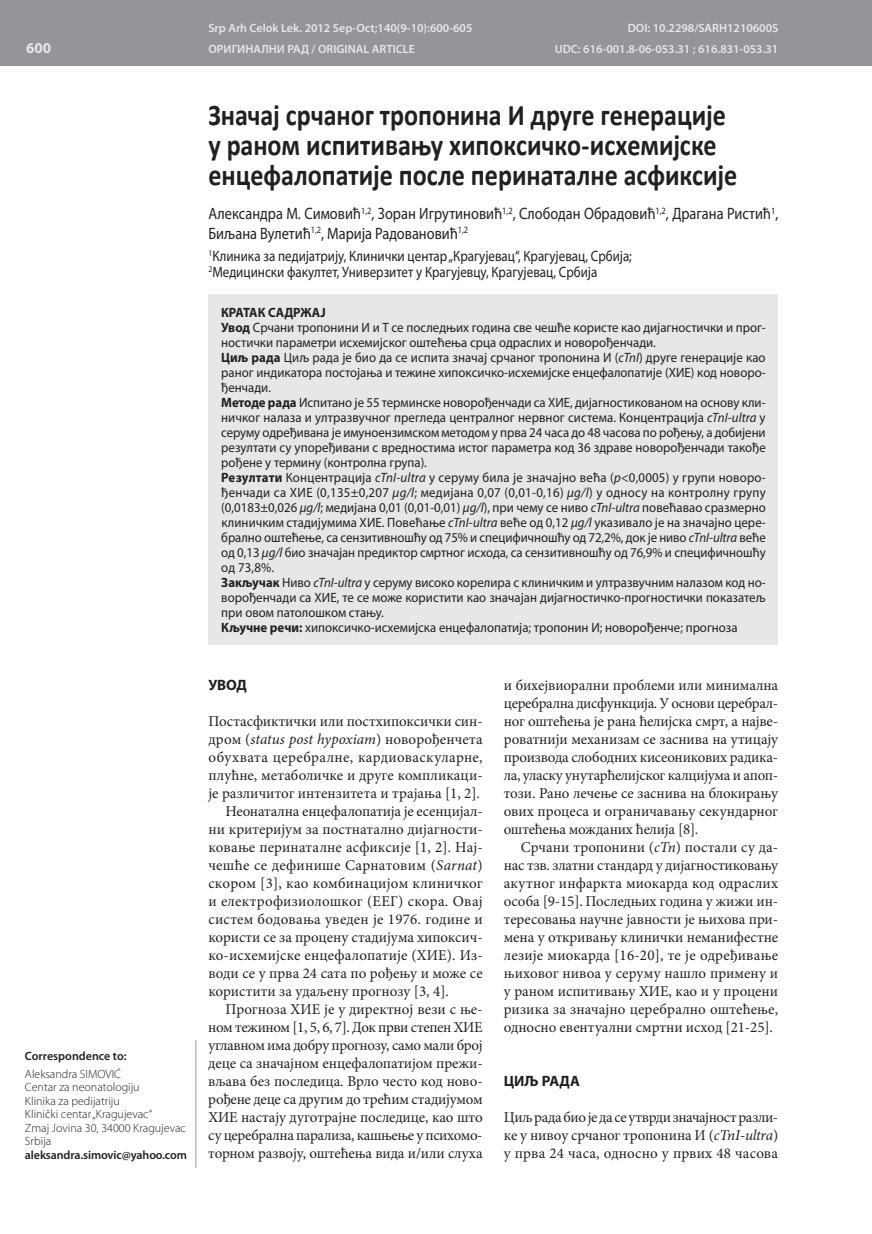
<style>
.page{position:relative;width:872px;height:1234px;background:#fff}
.page>*{position:absolute;margin:0;border:0;box-sizing:border-box;transform-origin:0 0}
.t1{font:700 30px/30px "Calibri";color:#231f20;scale:.87 1}
.t2{font:16.5px/19.5px "Myriad Pro";color:#231f20;scale:.87 1}
.t3{font:15px/18px "Minion Pro";color:#231f20;text-align:justify}
.t4{font:15px/15.8px "Myriad Pro";color:#231f20;scale:.87 1}
.t5{font:15px "Minion Pro";letter-spacing:.02em;color:#231f20}
.t6{font:15px "Minion Pro";letter-spacing:-.03em;color:#231f20}
.t7{font:15px "Minion Pro";letter-spacing:-.02em;color:#231f20}
.t8{font:15px "Minion Pro";letter-spacing:-.025em;color:#231f20}
.t9{font:700 15px "Myriad Pro";color:#231f20}
.t10{font:700 15px "Myriad Pro";color:#e6e7e9}
.t11{font:13.5px/15px "Myriad Pro";color:#231f20;scale:.95 1}
.t12{font:600 12px "Myriad Pro";color:#e6e7e9}
.t13{font:300 12px/13.5px "Myriad Pro";color:#231f20}
.t14{font:600 12px "Myriad Pro";letter-spacing:-.01em;color:#231f20}
.s1{font-weight:700}
.s2{font-style:italic}
</style>
<div class="page">
<div style="left:0;top:0;width:872px;height:66px;background:#939598"></div>
<hr style="left:196px;top:1039px;width:1px;height:128px;background:#939598">
<div style="left:208px;top:294px;width:570px;height:350px;background:#e6e7e9"></div>
<p class="t10" style="left:26px;top:38px;width:26px">600</p>
<p class="t14" style="left:25px;top:1047px;width:103px">Correspondence to:</p>
<p class="t13" style="left:25px;top:1066px;width:162px">Aleksandra SIMOVIĆ<br>Centar za neonatologiju<br>Klinika za pedijatriju<br>Klinički centar „Kragujevac“<br>Zmaj Jovina 30, 34000 Kragujevac<br>Srbija</p>
<p class="t14" style="left:25px;top:1146px;width:163px">aleksandra.simovic@yahoo.com</p>
<p class="t12" style="left:208px;top:20px;width:265px">Srp Arh Celok Lek. 2012 Sep-Oct;140(9-10):600-605</p>
<p class="t12" style="left:628px;top:20px;width:152px">DOI: 10.2298/SARH1210600S</p>
<p class="t12" style="left:208px;top:42px;width:208px">ОРИГИНАЛНИ РАД / ORIGINAL ARTICLE</p>
<p class="t12" style="left:555px;top:42px;width:225px">UDC: 616-001.8-06-053.31 ; 616.831-053.31</p>
<h1 class="t1" style="left:208px;top:98px;width:609px">Значај срчаног тропонина И друге генерације у раном испитивању хипоксичко-исхемијске енцефалопатије после перинаталне асфиксије</h1>
<p class="t2" style="left:208px;top:203px;width:656px">Александра М. Симовић<sup>1,2</sup>, Зоран Игрутиновић<sup>1,2</sup>, Слободан Обрадовић<sup>1,2</sup>, Драгана Ристић<sup>1</sup>,<br>Биљана Вулетић<sup>1,2</sup>, Марија Радовановић<sup>1,2</sup></p>
<p class="t4" style="left:208px;top:247px;width:488px"><sup>1</sup>Клиника за педијатрију, Клинички центар „Крагујевац“, Крагујевац, Србија;<br><sup>2</sup>Медицински факултет, Универзитет у Крагујевцу, Крагујевац, Србија</p>
<p class="t11" style="left:221px;top:304px;width:575px"><span class="s1">КРАТАК САДРЖАЈ<br>Увод</span> Срчани тропонини И и Т се последњих година све чешће користе као дијагностички и прог&shy;ностички параметри исхемијског оштећења срца одраслих и новорођенчади.<br><span class="s1">Циљ рада</span> Циљ рада је био да се испита значај срчаног тропонина И (<span class="s2">cTnI</span>) друге генерације као раног индикатора постојања и тежине хипоксичко-исхемијске енцефалопатије (ХИЕ) код новоро&shy;ђенчади.<br><span class="s1">Методе рада</span> Испитано је 55 терминске новорођенчади са ХИЕ, дијагностикованом на основу кли&shy;ничког налаза и ултразвучног прегледа централног нервног система. Концентрација <span class="s2">cTnI-ul-tra</span> у серуму одређивана је имуноензимском методом у прва 24 часа до 48 часова по рођењу, а добијени резултати су упоређивани с вредностима истог параметра код 36 здраве новорођенчади такође рођене у термину (контролна група).<br><span class="s1">Резултати</span> Концентрација <span class="s2">cTnI-ul-tra</span> у серуму била је значајно већа (<span class="s2">р</span>&lt;0,0005) у групи новоро&shy;ђенчади са ХИЕ (0,135±0,207 <span class="s2">µg/l</span>; медијана 0,07 (0,01-0,16) <span class="s2">µg/l</span>) у односу на контролну групу (0,0183±0,026 <span class="s2">µg/l</span>; медијана 0,01 (0,01-0,01) <span class="s2">µg/l</span>), при чему се ниво <span class="s2">cTnI-ul-tra</span> повећавао сразмерно клиничким стадијумима ХИЕ. Повећање <span class="s2">cTnI-ul-tra</span> веће од 0,12 <span class="s2">µg/l</span> указивало је на значајно цере&shy;брално оштећење, са сензитивношћу од 75% и специфичношћу од 72,2%, док је ниво <span class="s2">cTnI-ul-tra</span> веће од 0,13 <span class="s2">µg/l</span> био значајан предиктор смртног исхода, са сензитивношћу од 76,9% и специфичношћу од 73,8%.<br><span class="s1">Закључак</span> Ниво <span class="s2">cTnI-ul-tra</span> у серуму високо корелира с клиничким и ултразвучним налазом код но&shy;ворођенчади са ХИЕ, те се може користити као значајан дијагностичко-прогностички показатељ при овом патолошком стању.<br><span class="s1">Кључне речи:</span> хипоксичко-исхемијска енцефалопатија; тропонин И; новорођенче; прогноза</p>
<p class="t9" style="left:208px;top:675px;width:40px">УВОД</p>
<p class="t3" style="left:208px;top:712px;width:276px">По-стас-фик-тич-ки или пост-хи-пок-сич-ки син-</p>
<p class="t3" style="left:208px;top:730px;width:276px">дром (<span class="s2">sta-tus post hypo-xi-am</span>) но-во-ро-ђен-че-та</p>
<p class="t5" style="left:208px;top:747px;width:276px">об-у-хва-та це-ре-брал-не, кар-ди-о-ва-ску-лар-не,</p>
<p class="t3" style="left:208px;top:766px;width:276px">плућ-не, ме-та-бо-лич-ке и дру-ге ком-пли-ка-ци-</p>
<p class="t3" style="left:208px;top:784px;width:273px">је раз-ли-чи-тог ин-тен-зи-те-та и тра-ја-ња [1, 2].</p>
<p class="t3" style="left:225px;top:802px;width:259px">Нео-на-тал-на ен-це-фа-ло-па-ти-ја је есен-ци-јал-</p>
<p class="t3" style="left:208px;top:820px;width:276px">ни кри-те-ри-јум за пост-на-тал-но ди-јаг-но-сти-</p>
<p class="t3" style="left:208px;top:838px;width:276px">ко-ва-ње пе-ри-на-тал-не ас-фик-си-је [1, 2]. Нај-</p>
<p class="t5" style="left:208px;top:855px;width:276px">че-шће се де-фи-ни-ше Сар-на-то-вим (<span class="s2">Sar-nat</span>)</p>
<p class="t3" style="left:208px;top:874px;width:276px">ско-ром [3], као ком-би-на-ци-јом кли-нич-ког</p>
<p class="t3" style="left:208px;top:892px;width:276px">и елек-тро-фи-зи-о-ло-шког (ЕЕГ) ско-ра. Овај</p>
<p class="t3" style="left:208px;top:910px;width:276px">си-стем бо-до-ва-ња уве-ден је 1976. го-ди-не и</p>
<p class="t3" style="left:208px;top:928px;width:276px">ко-ри-сти се за про-це-ну ста-ди-ју-ма хи-пок-сич-</p>
<p class="t3" style="left:208px;top:946px;width:276px">ко-ис-хе-миј-ске ен-це-фа-ло-па-ти-је (ХИЕ). Из-</p>
<p class="t3" style="left:208px;top:964px;width:276px">во-ди се у пр-ва 24 са-та по ро-ђе-њу и мо-же се</p>
<p class="t3" style="left:208px;top:982px;width:242px">ко-ри-сти-ти за уда-ље-ну прог-но-зу [3, 4].</p>
<p class="t3" style="left:225px;top:1000px;width:259px">Прог-но-за ХИЕ је у ди-рект-ној ве-зи с ње-</p>
<p class="t6" style="left:208px;top:1017px;width:276px">ном те-жи-ном [1, 5, 6, 7]. Док пр-ви сте-пен ХИЕ</p>
<p class="t8" style="left:208px;top:1035px;width:276px">углав-ном има до-бру прог-но-зу, са-мо ма-ли број</p>
<p class="t3" style="left:208px;top:1054px;width:276px">де-це са зна-чај-ном ен-це-фа-ло-па-ти-јом пре-жи-</p>
<p class="t3" style="left:208px;top:1072px;width:276px">вља-ва без по-сле-ди-ца. Вр-ло че-сто код но-во-</p>
<p class="t7" style="left:208px;top:1089px;width:276px">ро-ђе-не де-це са дру-гим до тре-ћим ста-ди-ју-мом</p>
<p class="t3" style="left:208px;top:1108px;width:276px">ХИЕ на-ста-ју ду-го-трај-не по-сле-ди-це, као што</p>
<p class="t6" style="left:208px;top:1125px;width:276px">су це-ре-брал-на па-ра-ли-за, ка-шње-ње у пси-хо-мо-</p>
<p class="t3" style="left:208px;top:1144px;width:276px">тор-ном раз-во-ју, оште-ће-ња ви-да и/или слу-ха</p>
<p class="t3" style="left:504px;top:676px;width:276px">и би-хеј-ви-о-рал-ни про-бле-ми или ми-ни-мал-на це-ре-брал-на дис-функ-ци-ја. У осно-ви це-ре-брал&shy;ног оште-ће-ња је ра-на ће-лиј-ска смрт, а нај-ве&shy;ро-ват-ни-ји ме-ха-ни-зам се за-сни-ва на ути-ца-ју про-из-во-да сло-бод-них ки-се-о-ни-ко-вих ра-ди-ка&shy;ла, ула-ску уну-тар-ће-лиј-ског кал-ци-ју-ма и апоп&shy;то-зи. Ра-но ле-че-ње се за-сни-ва на бло-ки-ра-њу ових про-це-са и огра-ни-ча-ва-њу се-кун-дар-ног оште-ће-ња мо-жда-них ће-ли-ја [8].</p>
<p class="t3" style="left:504px;top:838px;width:276px;text-indent:17px">Ср-ча-ни тро-по-ни-ни (<span class="s2">cTn</span>) по-ста-ли су да&shy;нас тзв. злат-ни стан-дард у ди-јаг-но-сти-ко-ва-њу акут-ног ин-фарк-та ми-о-кар-да код од-ра-слих осо-ба [9-15]. По-след-њих го-ди-на у жи-жи ин&shy;те-ре-со-ва-ња на-уч-не јав-но-сти је њи-хо-ва при&shy;ме-на у от-кри-ва-њу кли-нич-ки не-ма-ни-фест-не ле-зи-је ми-о-кар-да [16-20], те је од-ре-ђи-ва-ње њи-хо-вог ни-воа у се-ру-му на-шло при-ме-ну и у ра-ном ис-пи-ти-ва-њу ХИЕ, као и у про-це-ни ри-зи-ка за зна-чај-но це-ре-брал-но оште-ће-ње, од-но-сно евен-ту-ал-ни смрт-ни ис-ход [21-25].</p>
<p class="t9" style="left:504px;top:1071px;width:78px">ЦИЉ РАДА</p>
<p class="t3" style="left:504px;top:1108px;width:276px">Циљра-дабиоједа сеутвр-дизна-чај-ностраз-ли&shy;ке у ни-воу ср-ча-ног тро-по-ни-на И (<span class="s2">cTnI-ul-tra</span>) у пр-ва 24 ча-са, од-но-сно у пр-вих 48 ча-со-ва</p>
</div>
